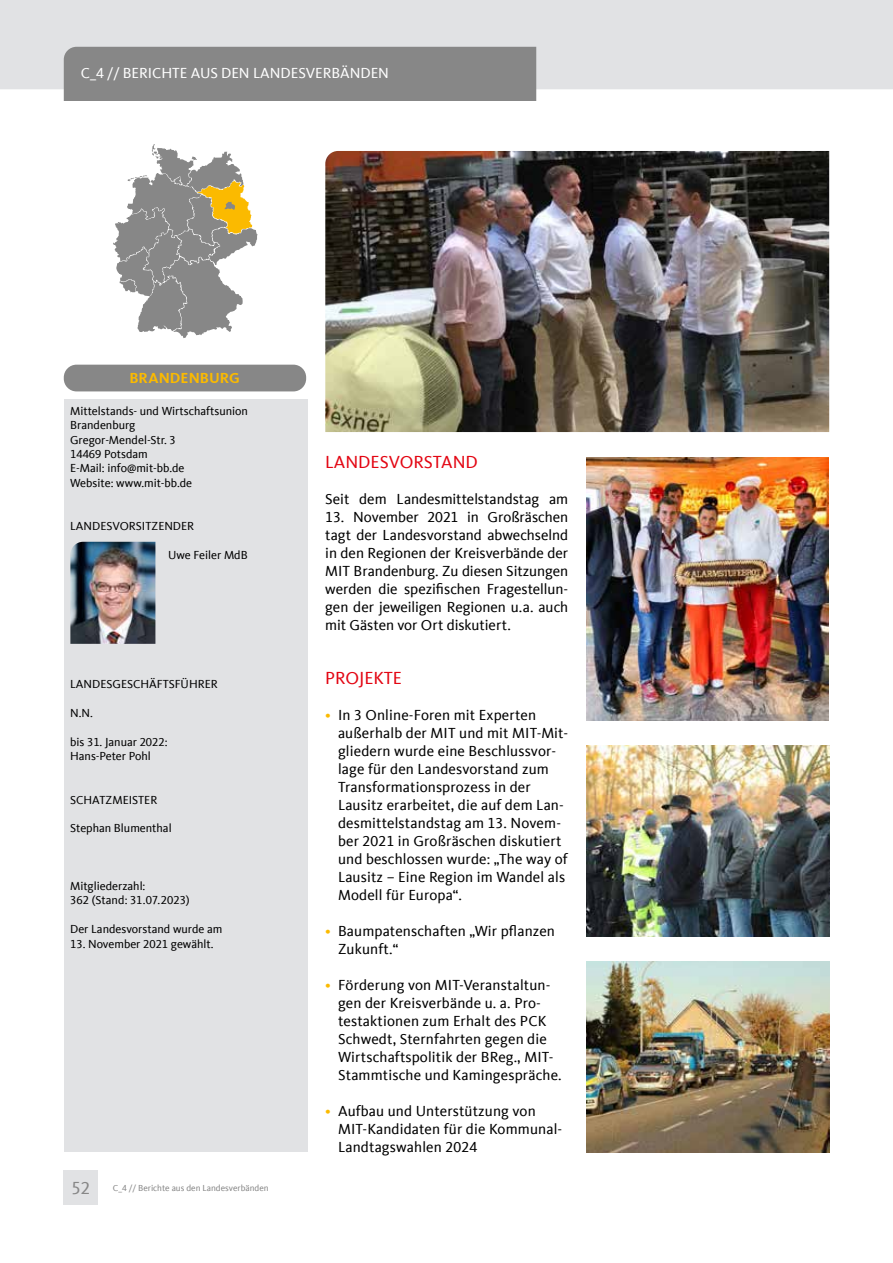
<style>
.page{position:relative;width:893px;height:1263px;background:#fff}
.page>*{position:absolute;margin:0;border:0;box-sizing:border-box;transform-origin:0 0}
.t1{font:18px "CDU Kievit Tab";color:#e30613}
.t2{font:18px "CDU Kievit Tab";color:#878787}
.t3{font:15px/18px "CDU Kievit Tab";letter-spacing:.01em;color:#000}
.t4{font:15px "CDU Kievit Tab";color:#fff}
.t5{font:700 15px "CDU Kievit Tab";letter-spacing:.005em;color:#fbba00}
.t6{font:12px/14.4px "CDU Kievit Tab";color:#000}
.t7{font:9px "CDU Kievit Tab";color:#878787}
.s1{color:#fbba00}
</style>
<div class="page">
<div style="left:0;top:0;width:893px;height:89px;background:#e1e2e4"></div>
<div style="left:64px;top:47px;width:472px;height:54px;background:#878787"></div>
<div style="left:64px;top:1170px;width:34px;height:34px;background:#e1e2e4"></div>
<svg style="left:113px;top:144px;width:145px;height:194px"></svg>
<div style="left:64px;top:400px;width:243px;height:752px;background:#e1e2e4"></div>
<img style="left:70px;top:542px;width:85px;height:102px">
<div style="left:64px;top:365px;width:242px;height:26px;background:#878787;border-radius:13px"></div>
<img style="left:325px;top:151px;width:504px;height:281px">
<img style="left:587px;top:457px;width:242px;height:263px">
<img style="left:587px;top:746px;width:242px;height:190px">
<img style="left:587px;top:962px;width:242px;height:190px">
<p class="t4" style="left:81px;top:64px;width:60px">C_4 // Berichte</p>
<p class="t4" style="left:191px;top:64px;width:10px">aus</p>
<p class="t4" style="left:221px;top:64px;width:10px">den</p>
<p class="t4" style="left:253px;top:64px;width:18px">Landesverbänden</p>
<p class="t5" style="left:129px;top:369px;width:112px">BRANDENBURG</p>
<p class="t6" style="left:70px;top:404px;width:179px">Mittelstands- und Wirtschaftsunion<br>Brandenburg<br>Gregor-Mendel-Str. 3<br>14469 Potsdam<br>E-Mail: info@mit-bb.de<br>Website: www.mit-bb.de</p>
<p class="t6" style="left:70px;top:519px;width:125px">LANDESVORSITZENDER</p>
<p class="t6" style="left:168px;top:548px;width:81px">Uwe Feiler MdB</p>
<p class="t6" style="left:70px;top:677px;width:149px">LANDESGESCHÄFTSFÜHRER</p>
<p class="t6" style="left:70px;top:706px;width:24px">N.N.</p>
<p class="t6" style="left:70px;top:735px;width:99px">bis 31. Januar 2022:<br>Hans-Peter Pohl</p>
<p class="t6" style="left:70px;top:792px;width:89px">SCHATZMEISTER</p>
<p class="t6" style="left:70px;top:821px;width:103px">Stephan Blumenthal</p>
<p class="t6" style="left:70px;top:879px;width:121px">Mitgliederzahl:<br>362 (Stand: 31.07.2023)</p>
<p class="t6" style="left:70px;top:922px;width:154px">Der Landesvorstand wurde am</p>
<p class="t6" style="left:70px;top:936px;width:145px">13. November 2021 gewählt.</p>
<p class="t2" style="left:71px;top:1178px;width:20px">52</p>
<p class="t7" style="left:113px;top:1183px;width:157px">C_4 // Berichte aus den Landesverbänden</p>
<p class="t1" style="left:325px;top:452px;width:154px">LANDESVORSTAND</p>
<p class="t3" style="left:325px;top:490px;width:244px">Seit dem Landesmittelstandstag am</p>
<p class="t3" style="left:325px;top:508px;width:244px;text-align:justify">13. November 2021 in Großräschen tagt der Landesvorstand abwechselnd in den Regionen der Kreisverbände der MIT Brandenburg. Zu diesen Sitzungen werden die spezifischen Fragestellun&shy;gen der jeweiligen Regionen u.a. auch mit Gästen vor Ort diskutiert.</p>
<p class="t1" style="left:325px;top:668px;width:78px">PROJEKTE</p>
<p class="t3" style="left:338px;top:706px;width:232px;text-indent:-13px"><span class="s1">•</span> In 3 Online-Foren mit Experten außerhalb der MIT und mit MIT-Mit&shy;gliedern wurde eine Beschlussvor&shy;lage für den Landesvorstand zum<br>Transformationsprozess in der<br>Lausitz erarbeitet, die auf dem Lan&shy;desmittelstandstag am 13. Novem&shy;ber 2021 in Großräschen diskutiert und beschlossen wurde: „The way of<br>Lausitz – Eine Region im Wandel als<br>Modell für Europa“.</p>
<p class="t3" style="left:338px;top:922px;width:218px;text-indent:-13px"><span class="s1">•</span> Baumpatenschaften „Wir pflanzen<br>Zukunft.“</p>
<p class="t3" style="left:338px;top:976px;width:225px;text-indent:-13px"><span class="s1">•</span> Förderung von MIT-Veranstaltun&shy;gen der Kreisverbände u. a. Pro&shy;testaktionen zum Erhalt des PCK Schwedt, Sternfahrten gegen die Wirtschaftspolitik der BReg., MIT-Stammtische und Kamingespräche.</p>
<p class="t3" style="left:338px;top:1102px;width:226px;text-indent:-13px"><span class="s1">•</span> Aufbau und Unterstützung von<br>MIT-Kandidaten für die Kommunal-<br>Landtagswahlen 2024</p>
</div>
